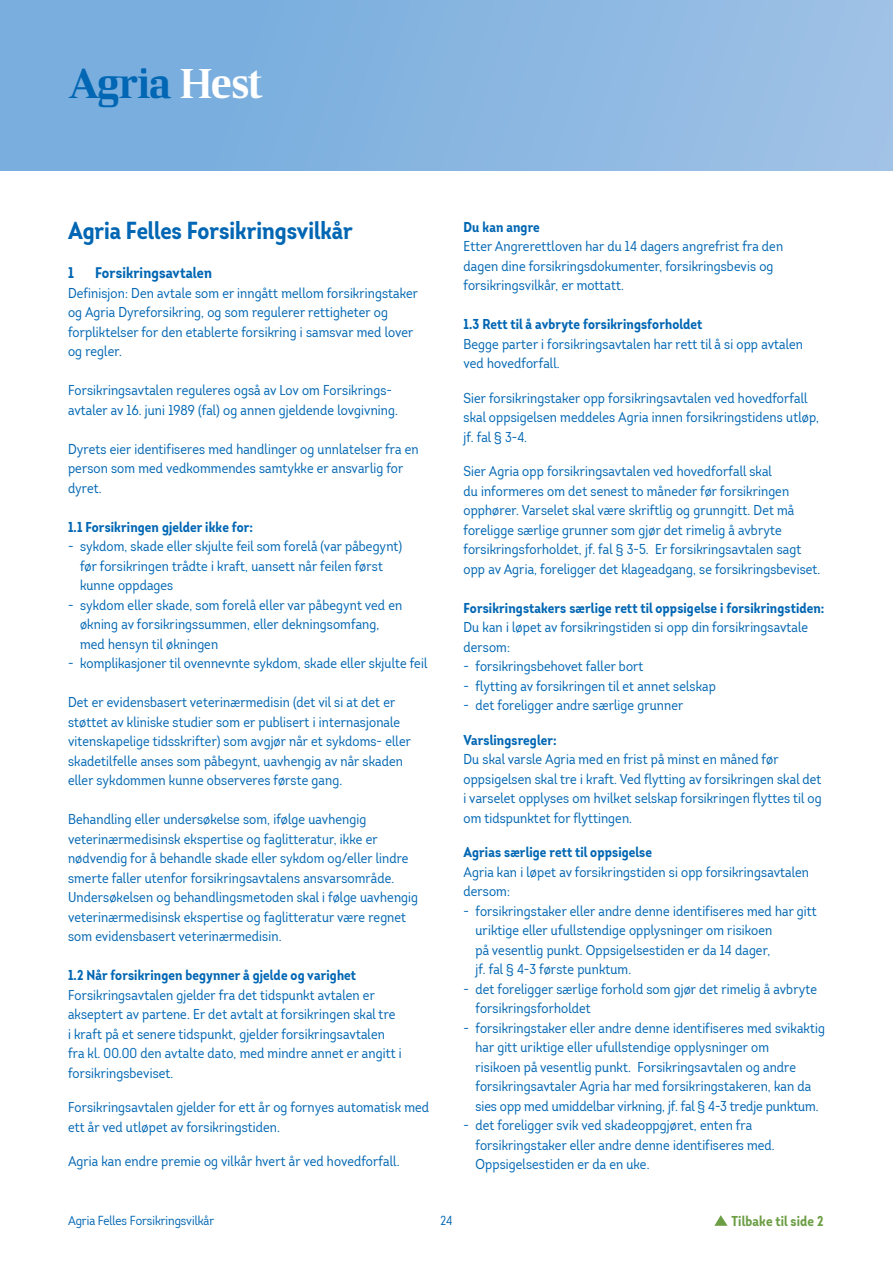
<style>
.page{position:relative;width:893px;height:1263px;background:#fff}
.page>*{position:absolute;margin:0;border:0;box-sizing:border-box;transform-origin:0 0}
.t1{font:42px "LF Rubrik 2";letter-spacing:-.035em;color:#0166b3}
.t2{font:700 24px "Intro Cond";color:#0166b3}
.t3{font:700 15px "Intro Cond";letter-spacing:.01em;color:#0166b3}
.t4{font:13.95px/19.5px "Intro Cond";letter-spacing:.01em;color:#0166b3}
.t5{font:700 13.95px "Intro Cond";letter-spacing:.01em;color:#0166b3}
.t6{font:700 13.95px "Intro Cond";letter-spacing:.01em;color:#6c9e44}
.t7{font:12.75px "Intro Cond";color:#0166b3}
.s1{color:#fff}
</style>
<div class="page">
<div style="left:0;top:0;width:893px;height:170px;background:linear-gradient(to right,#72aadc,#9ec1e5)"></div>
<svg style="left:714px;top:1215px;width:14px;height:11px"></svg>
<h1 class="t1" style="left:68px;top:58px;width:197px">Agria <span class="s1">Hest</span></h1>
<h2 class="t2" style="left:68px;top:215px;width:286px">Agria Felles Forsikringsvilkår</h2>
<p class="t3" style="left:68px;top:263px;width:7px">1</p>
<p class="t3" style="left:95px;top:263px;width:118px">Forsikringsavtalen</p>
<p class="t4" style="left:68px;top:283px;width:352px">Definisjon: Den avtale som er inngått mellom forsikringstaker og Agria Dyreforsikring, og som regulerer rettigheter og forpliktelser for den etablerte forsikring i samsvar med lover og regler.</p>
<p class="t4" style="left:68px;top:380px;width:331px">Forsikringsavtalen reguleres også av Lov om Forsikrings&shy;avtaler av 16. juni 1989 (fal) og annen gjeldende lovgivning.</p>
<p class="t4" style="left:68px;top:439px;width:352px">Dyrets eier identifiseres med handlinger og unnlatelser fra en person som med vedkommendes samtykke er ansvarlig for dyret.</p>
<p class="t5" style="left:68px;top:518px;width:187px">1.1 Forsikringen gjelder ikke for:</p>
<p class="t4" style="left:80px;top:536px;width:324px;text-indent:-12px">- sykdom, skade eller skjulte feil som forelå (var påbegynt) før forsikringen trådte i kraft, uansett når feilen først kunne oppdages</p>
<p class="t4" style="left:80px;top:595px;width:324px;text-indent:-12px">- sykdom eller skade, som forelå eller var påbegynt ved en økning av forsikringssummen, eller dekningsomfang, med hensyn til økningen</p>
<p class="t4" style="left:68px;top:653px;width:361px">- komplikasjoner til ovennevnte sykdom, skade eller skjulte feil</p>
<p class="t4" style="left:68px;top:692px;width:344px">Det er evidensbasert veterinærmedisin (det vil si at det er støttet av kliniske studier som er publisert i internasjonale vitenskapelige tidsskrifter) som avgjør når et sykdoms- eller skadetilfelle anses som påbegynt, uavhengig av når skaden eller sykdommen kunne observeres første gang.</p>
<p class="t4" style="left:68px;top:810px;width:351px">Behandling eller undersøkelse som, ifølge uavhengig veterinærmedisinsk ekspertise og faglitteratur, ikke er nødvendig for å behandle skade eller sykdom og/eller lindre smerte faller utenfor forsikringsavtalens ansvarsområde.<br>Undersøkelsen og behandlingsmetoden skal i følge uavhengig veterinærmedisinsk ekspertise og faglitteratur være regnet som evidensbasert veterinærmedisin.</p>
<p class="t5" style="left:68px;top:966px;width:290px">1.2 Når forsikringen begynner å gjelde og varighet</p>
<p class="t4" style="left:68px;top:985px;width:335px">Forsikringsavtalen gjelder fra det tidspunkt avtalen er akseptert av partene. Er det avtalt at forsikringen skal tre i kraft på et senere tidspunkt, gjelder forsikringsavtalen fra kl. 00.00 den avtalte dato, med mindre annet er angitt i forsikringsbeviset.</p>
<p class="t4" style="left:68px;top:1098px;width:362px">Forsikringsavtalen gjelder for ett år og fornyes automatisk med ett år ved utløpet av forsikringstiden.</p>
<p class="t4" style="left:68px;top:1152px;width:333px">Agria kan endre premie og vilkår hvert år ved hovedforfall.</p>
<p class="t5" style="left:463px;top:218px;width:78px">Du kan angre</p>
<p class="t4" style="left:463px;top:236px;width:321px">Etter Angrerettloven har du 14 dagers angrefrist fra den dagen dine forsikringsdokumenter, forsikringsbevis og forsikringsvilkår, er mottatt.</p>
<p class="t5" style="left:463px;top:315px;width:240px">1.3 Rett til å avbryte forsikringsforholdet</p>
<p class="t4" style="left:463px;top:334px;width:341px">Begge parter i forsikringsavtalen har rett til å si opp avtalen ved hovedforfall.</p>
<p class="t4" style="left:463px;top:388px;width:357px">Sier forsikringstaker opp forsikringsavtalen ved hovedforfall skal oppsigelsen meddeles Agria innen forsikringstidens utløp, jf. fal § 3-4.</p>
<p class="t4" style="left:463px;top:462px;width:358px">Sier Agria opp forsikringsavtalen ved hovedforfall skal<br>du informeres om det senest to måneder før forsikringen opphører. Varselet skal være skriftlig og grunngitt. Det må foreligge særlige grunner som gjør det rimelig å avbryte forsikringsforholdet, jf. fal § 3-5. Er forsikringsavtalen sagt opp av Agria, foreligger det klageadgang, se forsikringsbeviset.</p>
<p class="t5" style="left:463px;top:599px;width:363px">Forsikringstakers særlige rett til oppsigelse i forsikringstiden:</p>
<p class="t4" style="left:463px;top:618px;width:346px">Du kan i løpet av forsikringstiden si opp din forsikringsavtale dersom:</p>
<p class="t4" style="left:463px;top:657px;width:182px">- forsikringsbehovet faller bort</p>
<p class="t4" style="left:463px;top:676px;width:254px">- flytting av forsikringen til et annet selskap</p>
<p class="t4" style="left:463px;top:696px;width:221px">- det foreligger andre særlige grunner</p>
<p class="t5" style="left:463px;top:731px;width:95px">Varslingsregler:</p>
<p class="t4" style="left:463px;top:750px;width:360px">Du skal varsle Agria med en frist på minst en måned før oppsigelsen skal tre i kraft. Ved flytting av forsikringen skal det i varselet opplyses om hvilket selskap forsikringen flyttes til og om tidspunktet for flyttingen.</p>
<p class="t5" style="left:463px;top:843px;width:190px">Agrias særlige rett til oppsigelse</p>
<p class="t4" style="left:463px;top:862px;width:347px">Agria kan i løpet av forsikringstiden si opp forsikringsavtalen dersom:</p>
<p class="t4" style="left:475px;top:901px;width:343px;text-indent:-12px">- forsikringstaker eller andre denne identifiseres med har gitt uriktige eller ufullstendige opplysninger om risikoen<br>på vesentlig punkt. Oppsigelsestiden er da 14 dager,<br>jf. fal § 4-3 første punktum.</p>
<p class="t4" style="left:475px;top:979px;width:343px;text-indent:-12px">- det foreligger særlige forhold som gjør det rimelig å avbryte forsikringsforholdet</p>
<p class="t4" style="left:475px;top:1018px;width:351px;text-indent:-12px">- forsikringstaker eller andre denne identifiseres med svikaktig har gitt uriktige eller ufullstendige opplysninger om<br>risikoen på vesentlig punkt. Forsikringsavtalen og andre forsikringsavtaler Agria har med forsikringstakeren, kan da sies opp med umiddelbar virkning, jf. fal § 4-3 tredje punktum.</p>
<p class="t4" style="left:475px;top:1116px;width:301px;text-indent:-12px">- det foreligger svik ved skadeoppgjøret, enten fra forsikringstaker eller andre denne identifiseres med.<br>Oppsigelsestiden er da en uke.</p>
<p class="t7" style="left:68px;top:1212px;width:148px">Agria Felles Forsikringsvilkår</p>
<p class="t6" style="left:732px;top:1212px;width:93px">Tilbake til side 2</p>
<p class="t7" style="left:440px;top:1212px;width:14px">24</p>
</div>
